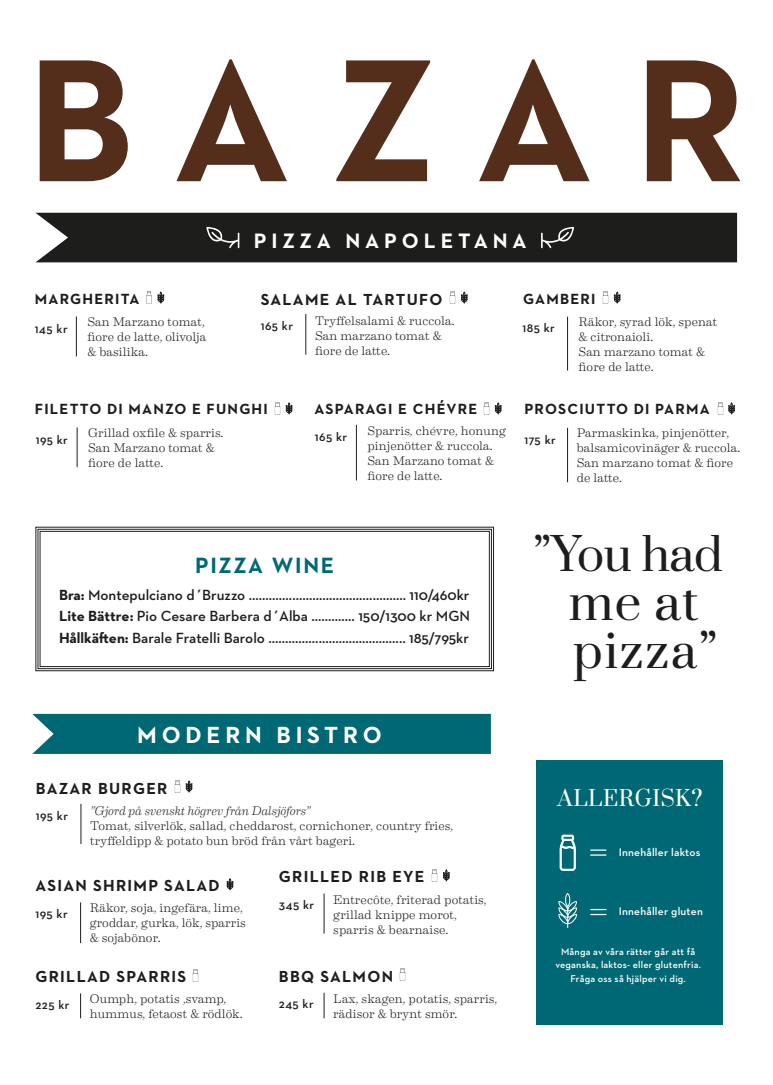
<style>
.page{position:relative;width:773px;height:1085px;background:#fff}
.page>*{position:absolute;margin:0;border:0;box-sizing:border-box;transform-origin:0 0}
.t1{font:700 177.5px "Neutraface 2 Text";letter-spacing:.225em;color:#542e1b}
.t2{font:47.5px "Prata";color:#1d1d1b}
.t3{font:46.25px "Prata";letter-spacing:.04em;color:#1d1d1b}
.t4{font:45px "Prata";letter-spacing:-.01em;color:#1d1d1b}
.t5{font:700 23.75px "Neutraface 2 Text";letter-spacing:.2em;color:#fff}
.t6{font:700 22.5px "Neutraface 2 Text";letter-spacing:.08em;color:#006874}
.Rubriker{font:700 21.25px "Neutraface 2 Text";letter-spacing:.23em;color:#fff}
.t7{font:21.25px "Prata";letter-spacing:.025em;color:#fff}
.t8{font:700 16.25px "Neutraface 2 Text";letter-spacing:.08em;color:#1d1d1b}
.t9{font:600 15px "Neutraface 2 Text";color:#1d1d1b}
.t10{font:700 15px "Neutraface 2 Text";letter-spacing:.08em;color:#1d1d1b}
.Beskrivning_mat{font:300 12.5px/15px "Eames Century Modern";letter-spacing:.005em;color:#1d1d1b}
.t11{font:600 12.5px "Neutraface 2 Text";letter-spacing:.04em;color:#1d1d1b}
.Beskrivning_mat-2{font:italic 300 12.5px "Eames Century Modern";color:#1d1d1b}
.t12{font:600 11.25px "Neutraface 2 Text";letter-spacing:.02em;color:#fff}
.t13{font:600 10px "Neutraface 2 Text";letter-spacing:.02em;color:#fff}
.s1{font-weight:700}
</style>
<div class="page">
<div style="left:36px;top:213px;width:701px;height:49px;background:#1d1d1b"></div>
<svg style="left:206px;top:227px;width:33px;height:21px"></svg>
<svg style="left:541px;top:227px;width:33px;height:21px"></svg>
<div style="left:537px;top:760px;width:186px;height:264px;background:#006874"></div>
<svg style="left:560px;top:834px;width:15px;height:36px"></svg>
<svg style="left:590px;top:849px;width:16px;height:6px"></svg>
<svg style="left:558px;top:893px;width:19px;height:34px"></svg>
<svg style="left:590px;top:908px;width:16px;height:7px"></svg>
<div style="left:32px;top:713px;width:459px;height:40px;background:#006874"></div>
<hr style="left:76px;top:316px;width:1px;height:40px;background:#1d1d1b">
<svg style="left:146px;top:292px;width:18px;height:12px"></svg>
<hr style="left:305px;top:314px;width:1px;height:40px;background:#1d1d1b">
<svg style="left:449px;top:292px;width:18px;height:12px"></svg>
<hr style="left:567px;top:316px;width:1px;height:54px;background:#1d1d1b">
<svg style="left:602px;top:292px;width:18px;height:12px"></svg>
<hr style="left:356px;top:425px;width:1px;height:55px;background:#1d1d1b">
<svg style="left:483px;top:402px;width:18px;height:12px"></svg>
<hr style="left:567px;top:428px;width:1px;height:54px;background:#1d1d1b">
<svg style="left:717px;top:402px;width:17px;height:12px"></svg>
<hr style="left:81px;top:803px;width:1px;height:40px;background:#1d1d1b">
<svg style="left:174px;top:780px;width:18px;height:12px"></svg>
<svg style="left:80px;top:993px;width:1px;height:25px"></svg>
<svg style="left:192px;top:969px;width:7px;height:12px"></svg>
<hr style="left:324px;top:893px;width:1px;height:40px;background:#1d1d1b">
<svg style="left:431px;top:869px;width:18px;height:12px"></svg>
<svg style="left:35px;top:526px;width:459px;height:145px"></svg>
<div style="left:38px;top:528px;width:453px;height:141px;border:1px solid #1d1d1b"></div>
<div style="left:40px;top:531px;width:449px;height:136px;border:1px solid #1d1d1b"></div>
<svg style="left:324px;top:992px;width:1px;height:26px"></svg>
<svg style="left:399px;top:968px;width:7px;height:12px"></svg>
<hr style="left:80px;top:902px;width:1px;height:40px;background:#1d1d1b">
<svg style="left:227px;top:878px;width:6px;height:12px"></svg>
<hr style="left:77px;top:427px;width:1px;height:40px;background:#1d1d1b">
<svg style="left:274px;top:402px;width:18px;height:12px"></svg>
<p class="t1" style="left:27px;top:7px;width:720px">BAZAR</p>
<p class="t10" style="left:35px;top:289px;width:106px">MARGHERITA</p>
<p class="t11" style="left:35px;top:321px;width:34px">145 kr</p>
<p class="Beskrivning_mat" style="left:87px;top:314px;width:119px">San Marzano tomat,</p>
<p class="Beskrivning_mat" style="left:87px;top:329px;width:121px">fiore de latte, olivolja</p>
<p class="Beskrivning_mat" style="left:87px;top:344px;width:62px">&amp; basilika.</p>
<p class="Rubriker" style="left:254px;top:227px;width:274px">PIZZA NAPOLETANA</p>
<p class="t8" style="left:260px;top:288px;width:183px">SALAME AL TARTUFO</p>
<p class="t11" style="left:260px;top:318px;width:34px">165 kr</p>
<p class="Beskrivning_mat" style="left:315px;top:312px;width:141px">Tryffelsalami &amp; ruccola.</p>
<p class="Beskrivning_mat" style="left:315px;top:327px;width:128px">San marzano tomat &amp; fiore de latte.</p>
<p class="t10" style="left:523px;top:289px;width:74px">GAMBERI</p>
<p class="t11" style="left:522px;top:320px;width:34px">185 kr</p>
<p class="Beskrivning_mat" style="left:578px;top:313px;width:140px">Räkor, syrad lök, spenat</p>
<p class="Beskrivning_mat" style="left:578px;top:328px;width:76px">&amp; citronaioli.</p>
<p class="Beskrivning_mat" style="left:578px;top:343px;width:128px">San marzano tomat &amp; fiore de latte.</p>
<p class="t10" style="left:35px;top:399px;width:234px">FILETTO DI MANZO E FUNGHI</p>
<p class="t11" style="left:36px;top:432px;width:34px">195 kr</p>
<p class="Beskrivning_mat" style="left:88px;top:424px;width:137px">Grillad oxfile &amp; sparris.</p>
<p class="Beskrivning_mat" style="left:88px;top:439px;width:128px">San Marzano tomat &amp; fiore de latte.</p>
<p class="t10" style="left:314px;top:399px;width:164px">ASPARAGI E CHÉVRE</p>
<p class="t11" style="left:315px;top:428px;width:34px">165 kr</p>
<p class="Beskrivning_mat" style="left:367px;top:423px;width:140px">Sparris, chévre, honung pinjenötter &amp; ruccola.</p>
<p class="Beskrivning_mat" style="left:367px;top:453px;width:128px">San Marzano tomat &amp; fiore de latte.</p>
<p class="t10" style="left:524px;top:399px;width:187px">PROSCIUTTO DI PARMA</p>
<p class="t11" style="left:524px;top:432px;width:33px">175 kr</p>
<p class="Beskrivning_mat" style="left:576px;top:424px;width:165px">Parmaskinka, pinjenötter, balsamicovinäger &amp; ruccola.<br>San marzano tomat &amp; fiore de latte.</p>
<p class="t6" style="left:195px;top:550px;width:141px">PIZZA WINE</p>
<p class="t9" style="left:59px;top:585px;width:412px"><span class="s1">Bra:</span> Montepulciano d´Bruzzo ............................................... 110/460kr</p>
<p class="t9" style="left:59px;top:606px;width:412px"><span class="s1">Lite Bättre:</span> Pio Cesare Barbera d´Alba ............. 150/1300 kr MGN</p>
<p class="t9" style="left:59px;top:628px;width:411px"><span class="s1">Hållkäften:</span> Barale Fratelli Barolo ......................................... 185/795kr</p>
<p class="t5" style="left:137px;top:719px;width:246px">MODERN BISTRO</p>
<p class="t8" style="left:36px;top:777px;width:133px">BAZAR BURGER</p>
<p class="t11" style="left:36px;top:807px;width:34px">195 kr</p>
<p class="Beskrivning_mat-2" style="left:90px;top:800px;width:222px">”Gjord på svenskt högrev från Dalsjöfors”</p>
<p class="Beskrivning_mat" style="left:90px;top:816px;width:364px">Tomat, silverlök, sallad, cheddarost, cornichoner, country fries, tryffeldipp &amp; potato bun bröd från vårt bageri.</p>
<p class="t8" style="left:35px;top:875px;width:186px">ASIAN SHRIMP SALAD</p>
<p class="t11" style="left:35px;top:905px;width:34px">195 kr</p>
<p class="Beskrivning_mat" style="left:90px;top:899px;width:157px">Räkor, soja, ingefära, lime, groddar, gurka, lök, sparris</p>
<p class="Beskrivning_mat" style="left:90px;top:929px;width:72px">&amp; sojabönor.</p>
<p class="t8" style="left:35px;top:966px;width:152px">GRILLAD SPARRIS</p>
<p class="t11" style="left:35px;top:996px;width:36px">225 kr</p>
<p class="Beskrivning_mat" style="left:90px;top:990px;width:154px">Oumph, potatis ,svamp, hummus, fetaost &amp; rödlök.</p>
<p class="t8" style="left:279px;top:866px;width:147px">GRILLED RIB EYE</p>
<p class="t11" style="left:279px;top:896px;width:37px">345 kr</p>
<p class="Beskrivning_mat" style="left:333px;top:890px;width:155px">Entrecôte, friterad potatis, grillad knippe morot, sparris &amp; bearnaise.</p>
<p class="t8" style="left:279px;top:965px;width:116px">BBQ SALMON</p>
<p class="t11" style="left:279px;top:995px;width:36px">245 kr</p>
<p class="Beskrivning_mat" style="left:333px;top:989px;width:165px">Lax, skagen, potatis, sparris, rädisor &amp; brynt smör.</p>
<p class="t4" style="left:533px;top:526px;width:191px">”You had</p>
<p class="t2" style="left:569px;top:573px;width:131px">me at</p>
<p class="t3" style="left:573px;top:621px;width:145px">pizza”</p>
<p class="t7" style="left:557px;top:785px;width:146px">ALLERGISK?</p>
<p class="t12" style="left:618px;top:844px;width:83px">Innehåller laktos</p>
<p class="t12" style="left:618px;top:904px;width:86px">Innehåller gluten</p>
<p class="t13" style="left:561px;top:944px;width:135px">Många av våra rätter går att få</p>
<p class="t13" style="left:555px;top:958px;width:147px">veganska, laktos- eller glutenfria.</p>
<p class="t13" style="left:570px;top:972px;width:117px">Fråga oss så hjälper vi dig.</p>
</div>
